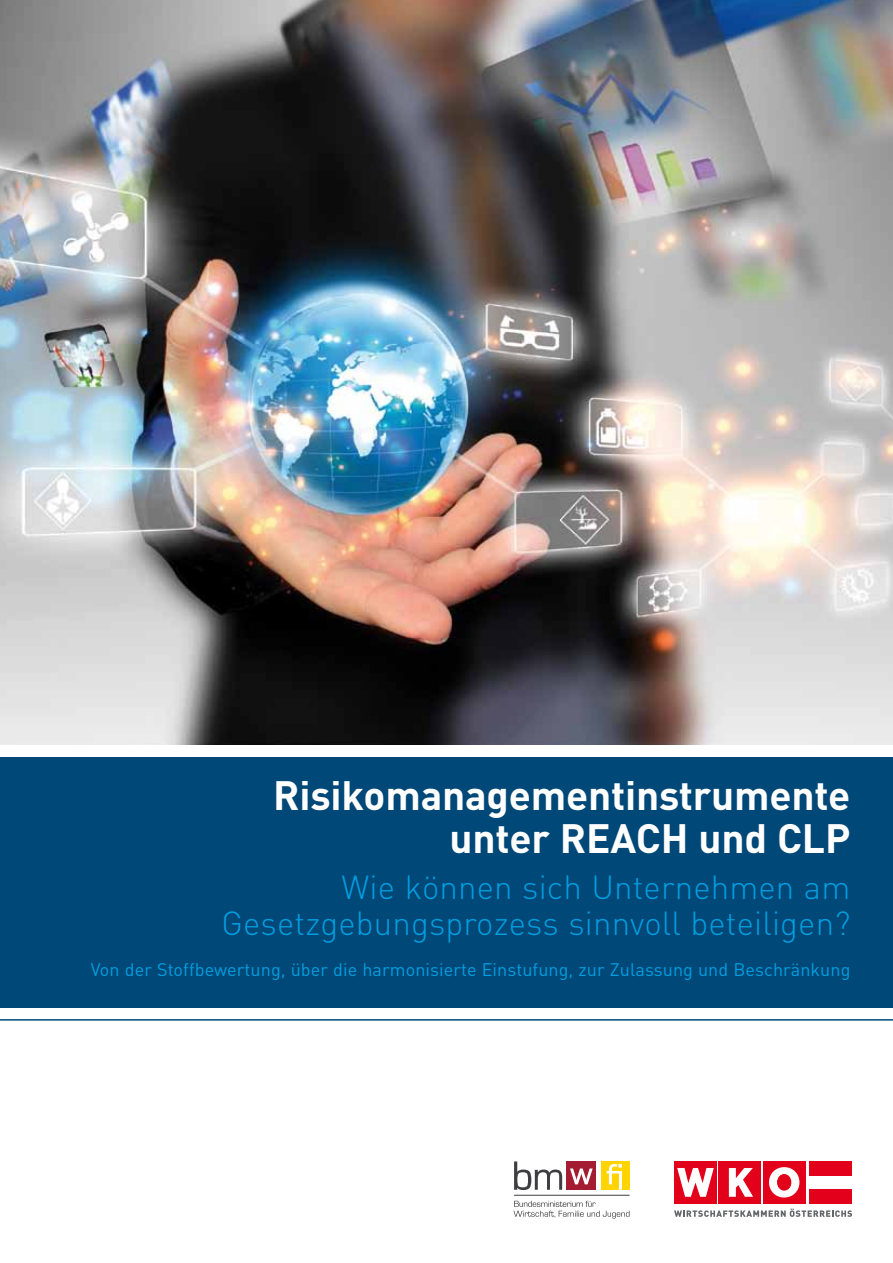
<style>
.page{position:relative;width:893px;height:1263px;background:#fff}
.page>*{position:absolute;margin:0;border:0;box-sizing:border-box;transform-origin:0 0}
.t1{font:700 40.5px/43.5px "DIN Pro";letter-spacing:-.005em;color:#fff;text-align:right}
.t2{font:300 33px/36px "DIN Pro";letter-spacing:.005em;color:#009ee0;text-align:right}
.t3{font:18px "DIN Pro";letter-spacing:.005em;color:#009ee0}
</style>
<div class="page">
<img style="left:0;top:0;width:893px;height:744px">
<hr style="left:0;top:1019px;width:893px;height:1px;background:#004877">
<div style="left:0;top:757px;width:893px;height:251px;background:#004877"></div>
<div style="left:763px;top:1161px;width:42px;height:43px;background:#e2001a"></div>
<div style="left:719px;top:1161px;width:42px;height:43px;background:#e2001a"></div>
<svg style="left:674px;top:1208px;width:178px;height:9px"></svg>
<svg style="left:729px;top:1168px;width:24px;height:29px"></svg>
<div style="left:674px;top:1161px;width:43px;height:43px;background:#e2001a"></div>
<svg style="left:677px;top:1168px;width:37px;height:29px"></svg>
<div style="left:809px;top:1161px;width:43px;height:15px;background:#e2001a"></div>
<div style="left:809px;top:1190px;width:43px;height:14px;background:#e2001a"></div>
<svg style="left:769px;top:1167px;width:30px;height:30px"></svg>
<div style="left:778px;top:1174px;width:13px;height:16px;background:#e2001a;border-radius:50%"></div>
<div style="left:777px;top:1174px;width:14px;height:16px;border:1px solid #e2001a;border-radius:50%"></div>
<svg style="left:514px;top:1161px;width:48px;height:29px"></svg>
<div style="left:600px;top:1161px;width:29px;height:29px;background:#ffd400"></div>
<svg style="left:607px;top:1164px;width:15px;height:26px"></svg>
<div style="left:566px;top:1161px;width:30px;height:29px;background:#a41c31"></div>
<svg style="left:570px;top:1168px;width:23px;height:16px"></svg>
<svg style="left:513px;top:1201px;width:116px;height:17px"></svg>
<hr style="left:514px;top:1195px;width:115px;height:1px;background:#3e3d40">
<h1 class="t1" style="left:273px;top:772px;width:579px">Risikomanagementinstrumente unter REACH und CLP</h1>
<h2 class="t2" style="left:222px;top:867px;width:630px">Wie können sich Unternehmen am<br>Gesetzgebungsprozess sinnvoll beteiligen?</h2>
<p class="t3" style="left:91px;top:957px;width:761px">Von der Stoffbewertung, über die harmonisierte Einstufung, zur Zulassung und Beschränkung</p>
</div>
